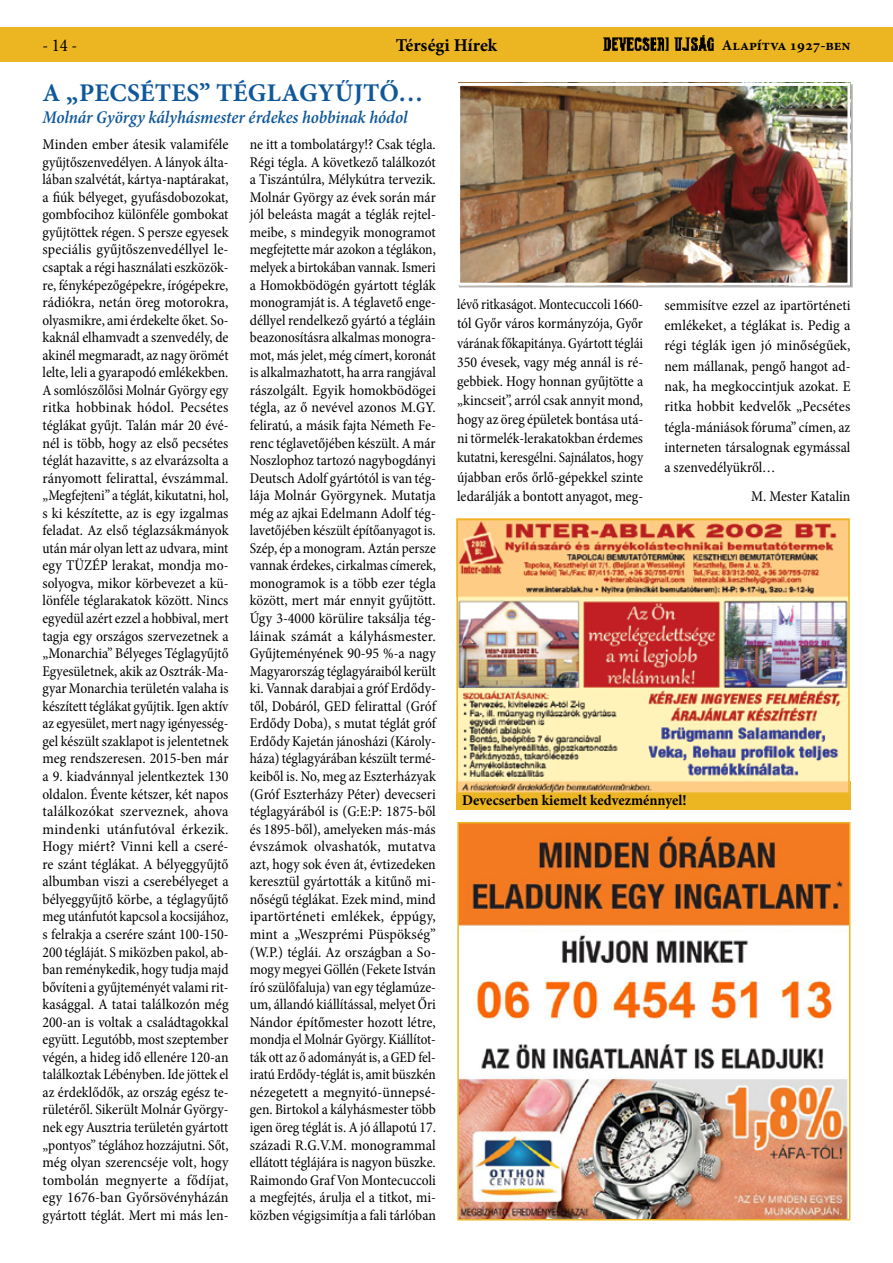
<style>
.page{position:relative;width:893px;height:1263px;background:#fff}
.page>*{position:absolute;margin:0;border:0;box-sizing:border-box;transform-origin:0 0}
.t1{font:700 25.5px "Minion Pro";letter-spacing:.01em;color:#10589a}
.t2{font:italic 600 condensed 18px "Minion Pro";letter-spacing:-.005em;color:#10589a}
.t3{font:700 18px "Minion Pro";color:#000}
.t4{font:condensed 18px "Minion Pro";color:#000}
.t5{font:condensed 15px/17.5px "Minion Pro";color:#000;text-align:justify}
.t6{font:700 15px "Minion Pro";letter-spacing:-.01em;color:#000}
.t7{font:700 14.85px "Minion Pro";color:#000}
</style>
<div class="page">
<div style="left:0;top:28px;width:893px;height:34px;background:#ecb622"></div>
<img style="left:604px;top:35px;width:110px;height:16px">
<img style="left:460px;top:825px;width:387px;height:392px">
<div style="left:457px;top:822px;width:393px;height:398px;border:2px solid #ecb622"></div>
<img style="left:461px;top:87px;width:385px;height:195px">
<div style="left:457px;top:83px;width:393px;height:203px;border:3px solid #fff"></div>
<div style="left:456px;top:782px;width:394px;height:28px;background:#ecb622"></div>
<img style="left:459px;top:522px;width:388px;height:269px">
<div style="left:456px;top:519px;width:394px;height:275px;border:2px solid #ecb622"></div>
<p class="t4" style="left:43px;top:33px;width:36px">- 14 -</p>
<p class="t3" style="left:396px;top:33px;width:103px">Térségi Hírek</p>
<p class="t6" style="left:722px;top:34px;width:130px">Alapítva 1927-ben</p>
<h1 class="t1" style="left:43px;top:75px;width:382px">A „pecsétes” téglagyűjtő…</h1>
<p class="t2" style="left:43px;top:105px;width:367px">Molnár György kályhásmester érdekes hobbinak hódol</p>
<p class="t5" style="left:43px;top:136px;width:188px">Minden ember átesik valamiféle gyűjtőszenvedélyen. A lányok álta&shy;lában szalvétát, kártya-naptárakat, a fiúk bélyeget, gyufásdobozokat, gombfocihoz különféle gombokat gyűjtöttek régen. S persze egyesek speciális gyűjtőszenvedéllyel le&shy;csaptak a régi használati eszközök&shy;re, fényképezőgépekre, írógépekre, rádiókra, netán öreg motorokra, olyasmikre, ami érdekelte őket. So&shy;kaknál elhamvadt a szenvedély, de akinél megmaradt, az nagy örömét lelte, leli a gyarapodó emlékekben.<br>A somlószőlősi Molnár György egy ritka hobbinak hódol. Pecsétes téglákat gyűjt. Talán már 20 évé&shy;nél is több, hogy az első pecsétes téglát hazavitte, s az elvarázsolta a rányomott felirattal, évszámmal. „Megfejteni” a téglát, kikutatni, hol, s ki készítette, az is egy izgalmas feladat. Az első téglazsákmányok után már olyan lett az udvara, mint egy TÜZÉP lerakat, mondja mo&shy;solyogva, mikor körbevezet a kü&shy;lönféle téglarakatok között. Nincs egyedül azért ezzel a hobbival, mert tagja egy országos szervezetnek a „Monarchia” Bélyeges Téglagyűjtő Egyesületnek, akik az Osztrák-Ma&shy;gyar Monarchia területén valaha is készített téglákat gyűjtik. Igen aktív az egyesület, mert nagy igényesség&shy;gel készült szaklapot is jelentetnek meg rendszeresen. 2015-ben már a 9. kiadvánnyal jelentkeztek 130 oldalon. Évente kétszer, két napos találkozókat szerveznek, ahova mindenki utánfutóval érkezik.<br>Hogy miért? Vinni kell a cseré&shy;re szánt téglákat. A bélyeggyűjtő albumban viszi a cserebélyeget a bélyeggyűjtő körbe, a téglagyűjtő meg utánfutót kapcsol a kocsijához, s felrakja a cserére szánt 100-150- 200 tégláját. S miközben pakol, ab&shy;ban reménykedik, hogy tudja majd bővíteni a gyűjteményét valami rit&shy;kasággal. A tatai találkozón még 200-an is voltak a családtagokkal együtt. Legutóbb, most szeptember végén, a hideg idő ellenére 120-an találkoztak Lébényben. Ide jöttek el az érdeklődők, az ország egész te&shy;rületéről. Sikerült Molnár György&shy;nek egy Ausztria területén gyártott „pontyos” téglához hozzájutni. Sőt, még olyan szerencséje volt, hogy tombolán megnyerte a fődíjat, egy 1676-ban Győrsövényházán gyártott téglát. Mert mi más len-</p>
<p class="t5" style="left:250px;top:136px;width:188px">ne itt a tombolatárgy!? Csak tégla.<br>Régi tégla. A következő találkozót a Tiszántúlra, Mélykútra tervezik.<br>Molnár György az évek során már jól beleásta magát a téglák rejtel&shy;meibe, s mindegyik monogramot megfejtette már azokon a téglákon, melyek a birtokában vannak. Ismeri a Homokbödögén gyártott téglák monogramját is. A téglavető enge&shy;déllyel rendelkező gyártó a tégláin beazonosításra alkalmas monogra&shy;mot, más jelet, még címert, koronát is alkalmazhatott, ha arra rangjával rászolgált. Egyik homokbödögei tégla, az ő nevével azonos M.GY. feliratú, a másik fajta Németh Fe&shy;renc téglavetőjében készült. A már Noszlophoz tartozó nagybogdányi Deutsch Adolf gyártótól is van tég&shy;lája Molnár Györgynek. Mutatja még az ajkai Edelmann Adolf tég&shy;lavetőjében készült építőanyagot is.<br>Szép, ép a monogram. Aztán persze vannak érdekes, cirkalmas címerek, monogramok is a több ezer tégla között, mert már ennyit gyűjtött.<br>Úgy 3-4000 körülire taksálja tég&shy;láinak számát a kályhásmester.<br>Gyűjteményének 90-95 %-a nagy Magyarország téglagyáraiból került ki. Vannak darabjai a gróf Erdődy&shy;től, Dobáról, GED felirattal (Gróf Erdődy Doba), s mutat téglát gróf Erdődy Kajetán jánosházi (Károly&shy;háza) téglagyárában készült termé&shy;keiből is. No, meg az Eszterházyak (Gróf Eszterházy Péter) devecseri téglagyárából is (G:E:P: 1875-ből és 1895-ből), amelyeken más-más évszámok olvashatók, mutatva azt, hogy sok éven át, évtizedeken keresztül gyártották a kitűnő mi&shy;nőségű téglákat. Ezek mind, mind ipartörténeti emlékek, éppúgy, mint a „Weszprémi Püspökség” (W.P.) téglái. Az országban a So&shy;mogy megyei Göllén (Fekete István író szülőfaluja) van egy téglamúze&shy;um, állandó kiállítással, melyet Őri Nándor építőmester hozott létre, mondja el Molnár György. Kiállítot&shy;ták ott az ő adományát is, a GED fel&shy;iratú Erdődy-téglát is, amit büszkén nézegetett a megnyitó-ünnepsé&shy;gen. Birtokol a kályhásmester több igen öreg téglát is. A jó állapotú 17. századi R.G.V.M. monogrammal ellátott téglájára is nagyon büszke.<br>Raimondo Graf Von Montecuccoli a megfejtés, árulja el a titkot, mi&shy;közben végigsimítja a fali tárlóban</p>
<p class="t5" style="left:457px;top:295px;width:188px;line-height:19.2px">lévő ritkaságot. Montecuccoli 1660- tól Győr város kormányzója, Győr várának főkapitánya. Gyártott téglái 350 évesek, vagy még annál is ré&shy;gebbiek. Hogy honnan gyűjtötte a „kincseit”, arról csak annyit mond, hogy az öreg épületek bontása utá&shy;ni törmelék-lerakatokban érdemes kutatni, keresgélni. Sajnálatos, hogy újabban erős őrlő-gépekkel szinte ledarálják a bontott anyagot, meg-</p>
<p class="t5" style="left:664px;top:295px;width:188px;line-height:20.2px">semmisítve ezzel az ipartörténeti emlékeket, a téglákat is. Pedig a régi téglák igen jó minőségűek, nem mállanak, pengő hangot ad&shy;nak, ha megkoccintjuk azokat. E ritka hobbit kedvelők „Pecsétes tégla-mániások fóruma” címen, az interneten társalognak egymással a szenvedélyükről…</p>
<p class="t5" style="left:751px;top:488px;width:101px">M. Mester Katalin</p>
<p class="t7" style="left:462px;top:790px;width:226px">Devecserben kiemelt kedvezménnyel!</p>
</div>
